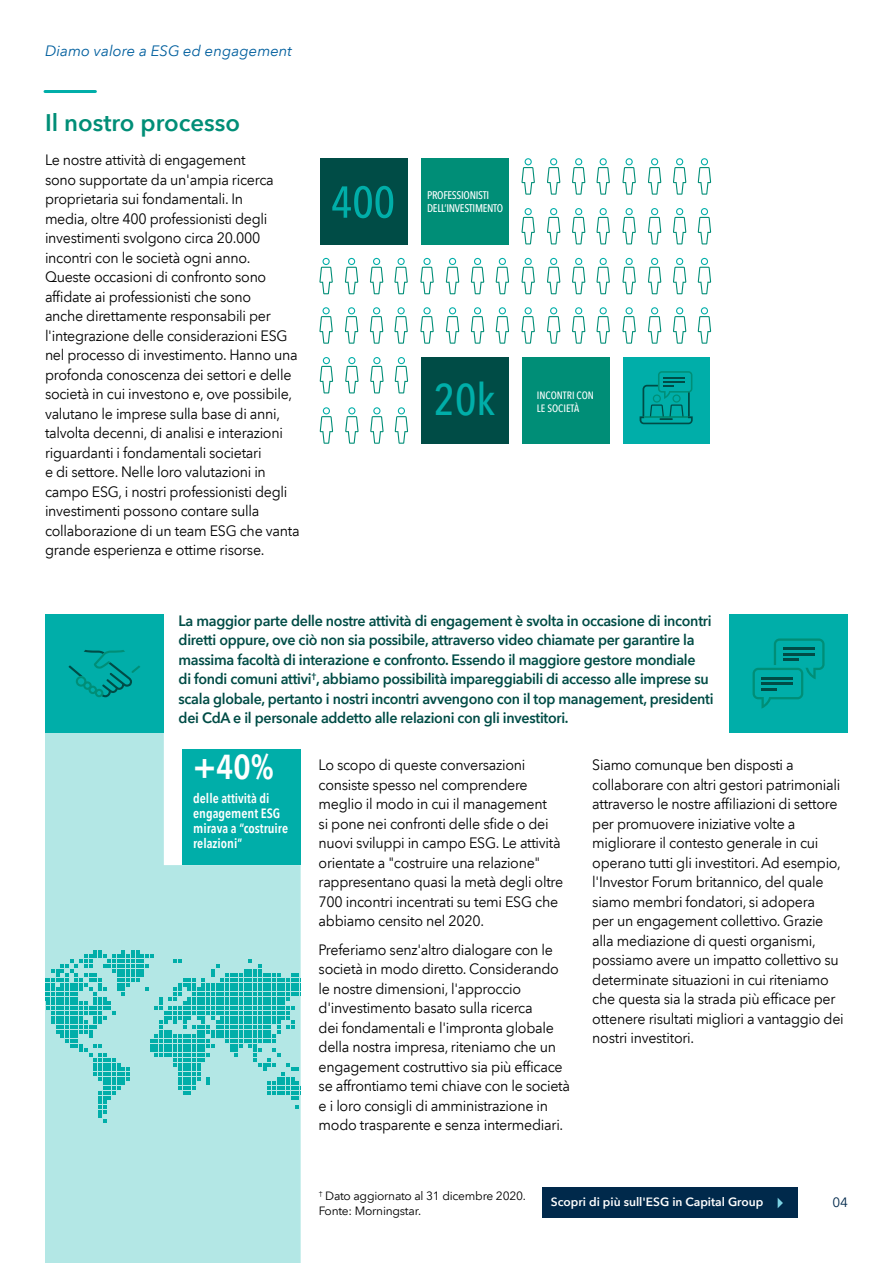
<style>
.page{position:relative;width:893px;height:1263px;background:#fff}
.page>*{position:absolute;margin:0;border:0;box-sizing:border-box;transform-origin:0 0}
.t1{font:500 44.25px "Avenir Next Condensed";color:#00aea9}
.t2{font:600 condensed 34.5px "Avenir Next LT Com";color:#fff}
.t3{font:600 24px "Avenir Next LT Com";color:#008e77}
.t4{font:15px/19.5px "Avenir Next LT Com";letter-spacing:-.02em;color:#000;scale:.95 1}
.t5{font:600 15px/19.5px "Avenir Next LT Com";letter-spacing:-.02em;color:#004c46;scale:.95 1}
.t6{font:italic 15px "Avenir Next LT Com";color:#005f9e}
.t7{font:600 condensed 13.5px/15px "Avenir Next LT Com";color:#fff}
.t8{font:13.5px "Avenir Next LT Com";color:#00294b}
.t9{font:12px/14.4px "Avenir Next LT Com";letter-spacing:-.02em;color:#000}
.t10{font:600 12px "Avenir Next LT Com";color:#fff}
.t11{font:500 11.1px/13.2px "Avenir Next Condensed";letter-spacing:-.025em;color:#fff}
.t12{font:500 10.65px/12.8px "Avenir Next Condensed";color:#fff}
</style>
<div class="page">
<div style="left:45px;top:733px;width:256px;height:530px;background:#b3e7e5"></div>
<svg style="left:45px;top:950px;width:256px;height:173px;background:#81d7d4"></svg>
<hr style="left:45px;top:90px;width:50px;height:3px;background:#00aea9">
<div style="left:623px;top:357px;width:86px;height:87px;background:#00aea9"></div>
<div style="left:320px;top:158px;width:88px;height:86px;background:#004c46"></div>
<div style="left:421px;top:158px;width:88px;height:86px;background:#008e77"></div>
<div style="left:421px;top:357px;width:88px;height:87px;background:#004c46"></div>
<div style="left:522px;top:357px;width:87px;height:87px;background:#008e77"></div>
<svg style="left:332px;top:186px;width:61px;height:32px"></svg>
<svg style="left:698px;top:158px;width:13px;height:37px"></svg>
<svg style="left:673px;top:158px;width:13px;height:37px"></svg>
<svg style="left:648px;top:158px;width:13px;height:37px"></svg>
<svg style="left:622px;top:158px;width:14px;height:37px"></svg>
<svg style="left:596px;top:158px;width:14px;height:37px"></svg>
<svg style="left:572px;top:158px;width:13px;height:37px"></svg>
<svg style="left:547px;top:158px;width:13px;height:37px"></svg>
<svg style="left:521px;top:158px;width:14px;height:37px"></svg>
<svg style="left:698px;top:208px;width:13px;height:36px"></svg>
<svg style="left:673px;top:208px;width:13px;height:36px"></svg>
<svg style="left:648px;top:208px;width:13px;height:36px"></svg>
<svg style="left:622px;top:208px;width:14px;height:36px"></svg>
<svg style="left:596px;top:208px;width:14px;height:36px"></svg>
<svg style="left:572px;top:208px;width:13px;height:36px"></svg>
<svg style="left:547px;top:208px;width:13px;height:36px"></svg>
<svg style="left:521px;top:208px;width:14px;height:36px"></svg>
<svg style="left:395px;top:357px;width:13px;height:36px"></svg>
<svg style="left:370px;top:357px;width:14px;height:36px"></svg>
<svg style="left:345px;top:357px;width:14px;height:36px"></svg>
<svg style="left:320px;top:357px;width:13px;height:36px"></svg>
<svg style="left:395px;top:407px;width:13px;height:37px"></svg>
<svg style="left:370px;top:407px;width:14px;height:37px"></svg>
<svg style="left:345px;top:407px;width:14px;height:37px"></svg>
<svg style="left:320px;top:407px;width:13px;height:37px"></svg>
<svg style="left:698px;top:258px;width:13px;height:36px"></svg>
<svg style="left:673px;top:258px;width:13px;height:36px"></svg>
<svg style="left:648px;top:258px;width:13px;height:36px"></svg>
<svg style="left:622px;top:258px;width:14px;height:36px"></svg>
<svg style="left:596px;top:258px;width:14px;height:36px"></svg>
<svg style="left:572px;top:258px;width:13px;height:36px"></svg>
<svg style="left:547px;top:258px;width:13px;height:36px"></svg>
<svg style="left:521px;top:258px;width:14px;height:36px"></svg>
<svg style="left:496px;top:258px;width:13px;height:36px"></svg>
<svg style="left:471px;top:258px;width:13px;height:36px"></svg>
<svg style="left:446px;top:258px;width:13px;height:36px"></svg>
<svg style="left:420px;top:258px;width:14px;height:36px"></svg>
<svg style="left:394px;top:258px;width:14px;height:36px"></svg>
<svg style="left:370px;top:258px;width:13px;height:36px"></svg>
<svg style="left:345px;top:258px;width:13px;height:36px"></svg>
<svg style="left:319px;top:258px;width:14px;height:36px"></svg>
<svg style="left:698px;top:307px;width:13px;height:37px"></svg>
<svg style="left:673px;top:307px;width:13px;height:37px"></svg>
<svg style="left:648px;top:307px;width:13px;height:37px"></svg>
<svg style="left:622px;top:307px;width:14px;height:37px"></svg>
<svg style="left:596px;top:307px;width:14px;height:37px"></svg>
<svg style="left:572px;top:307px;width:13px;height:37px"></svg>
<svg style="left:547px;top:307px;width:13px;height:37px"></svg>
<svg style="left:521px;top:307px;width:14px;height:37px"></svg>
<svg style="left:496px;top:307px;width:13px;height:37px"></svg>
<svg style="left:471px;top:307px;width:13px;height:37px"></svg>
<svg style="left:446px;top:307px;width:13px;height:37px"></svg>
<svg style="left:420px;top:307px;width:14px;height:37px"></svg>
<svg style="left:394px;top:307px;width:14px;height:37px"></svg>
<svg style="left:370px;top:307px;width:13px;height:37px"></svg>
<svg style="left:345px;top:307px;width:13px;height:37px"></svg>
<svg style="left:319px;top:307px;width:14px;height:37px"></svg>
<svg style="left:640px;top:371px;width:53px;height:53px"></svg>
<div style="left:45px;top:614px;width:119px;height:119px;background:#00aea9"></div>
<svg style="left:68px;top:650px;width:72px;height:47px"></svg>
<div style="left:729px;top:614px;width:119px;height:119px;background:#00aea9"></div>
<svg style="left:753px;top:638px;width:72px;height:71px"></svg>
<div style="left:542px;top:1188px;width:256px;height:30px;background:#00294b"></div>
<svg style="left:778px;top:1198px;width:5px;height:10px"></svg>
<div style="left:182px;top:749px;width:119px;height:116px;background:#00aea9"></div>
<p class="t6" style="left:45px;top:42px;width:249px">Diamo valore a ESG ed engagement</p>
<h3 class="t3" style="left:45px;top:108px;width:197px">Il nostro processo</h3>
<p class="t4" style="left:45px;top:150px;width:270px">Le nostre attività di engagement<br>sono supportate da un'ampia ricerca proprietaria sui fondamentali. In<br>media, oltre 400 professionisti degli investimenti svolgono circa 20.000 incontri con le società ogni anno.<br>Queste occasioni di confronto sono affidate ai professionisti che sono<br>anche direttamente responsabili per l'integrazione delle considerazioni ESG nel processo di investimento. Hanno una profonda conoscenza dei settori e delle società in cui investono e, ove possibile, valutano le imprese sulla base di anni, talvolta decenni, di analisi e interazioni riguardanti i fondamentali societari<br>e di settore. Nelle loro valutazioni in campo ESG, i nostri professionisti degli investimenti possono contare sulla collaborazione di un team ESG che vanta grande esperienza e ottime risorse.</p>
<p class="t11" style="left:427px;top:188px;width:78px">PROFESSIONISTI<br>DELL’INVESTIMENTO</p>
<h1 class="t1" style="left:434px;top:373px;width:63px">20k</h1>
<p class="t12" style="left:537px;top:389px;width:58px">INCONTRI CON<br>LE SOCIETÀ</p>
<p class="t5" style="left:179px;top:610px;width:565px">La maggior parte delle nostre attività di engagement è svolta in occasione di incontri diretti oppure, ove ciò non sia possibile, attraverso video chiamate per garantire la massima facoltà di interazione e confronto. Essendo il maggiore gestore mondiale<br>di fondi comuni attivi<sup>†</sup>, abbiamo possibilità impareggiabili di accesso alle imprese su scala globale, pertanto i nostri incontri avvengono con il top management, presidenti dei CdA e il personale addetto alle relazioni con gli investitori.</p>
<p class="t4" style="left:319px;top:755px;width:259px">Lo scopo di queste conversazioni consiste spesso nel comprendere meglio il modo in cui il management<br>si pone nei confronti delle sfide o dei nuovi sviluppi in campo ESG. Le attività orientate a "costruire una relazione" rappresentano quasi la metà degli oltre 700 incontri incentrati su temi ESG che abbiamo censito nel 2020.</p>
<p class="t4" style="left:319px;top:940px;width:266px">Preferiamo senz'altro dialogare con le società in modo diretto. Considerando le nostre dimensioni, l'approccio d'investimento basato sulla ricerca<br>dei fondamentali e l'impronta globale della nostra impresa, riteniamo che un engagement costruttivo sia più efficace se affrontiamo temi chiave con le società e i loro consigli di amministrazione in modo trasparente e senza intermediari.</p>
<h2 class="t2" style="left:193px;top:746px;width:82px">+40%</h2>
<p class="t7" style="left:193px;top:791px;width:96px">delle attività di engagement ESG mirava a “costruire relazioni”</p>
<p class="t4" style="left:592px;top:755px;width:266px">Siamo comunque ben disposti a collaborare con altri gestori patrimoniali attraverso le nostre affiliazioni di settore per promuovere iniziative volte a migliorare il contesto generale in cui operano tutti gli investitori. Ad esempio, l'Investor Forum britannico, del quale siamo membri fondatori, si adopera<br>per un engagement collettivo. Grazie alla mediazione di questi organismi, possiamo avere un impatto collettivo su determinate situazioni in cui riteniamo che questa sia la strada più efficace per ottenere risultati migliori a vantaggio dei nostri investitori.</p>
<p class="t9" style="left:319px;top:1189px;width:209px"><sup>†</sup> Dato aggiornato al 31 dicembre 2020.<br>Fonte: Morningstar.</p>
<p class="t10" style="left:551px;top:1194px;width:214px">Scopri di più sull'ESG in Capital Group</p>
<p class="t8" style="left:832px;top:1194px;width:17px">04</p>
</div>
